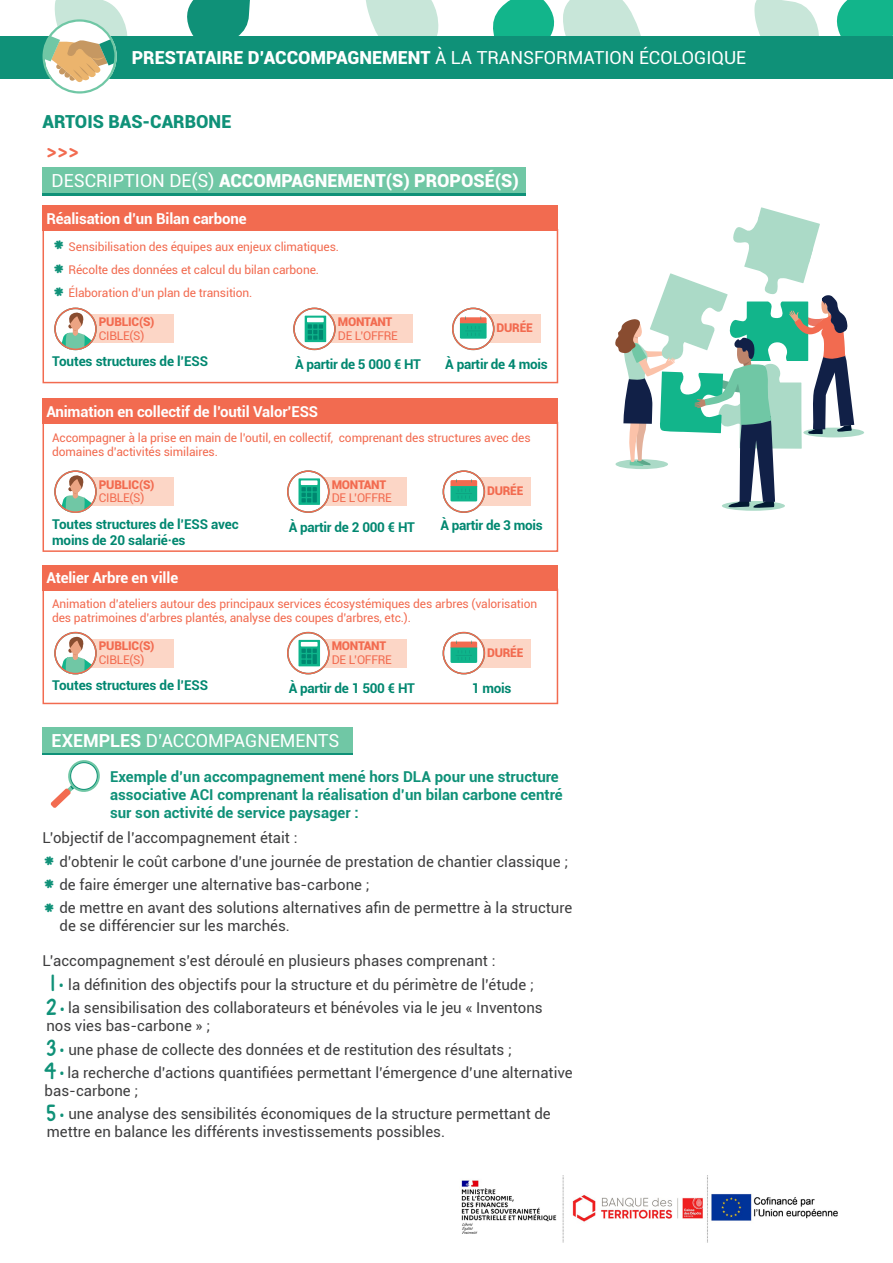
<style>
.page{position:relative;width:893px;height:1263px;background:#fff}
.page>*{position:absolute;margin:0;border:0;box-sizing:border-box;transform-origin:0 0}
.t1{font:900 18px "Roboto";color:#fff}
.t2{font:18px "Roboto";color:#fff}
.t3{font:900 18px "Roboto";color:#0f9178}
.t4{font:700 18px "Gotham Rounded";color:#f26b50;scale:.95 1}
.t5{font:15px/18px "Roboto";color:#3e3e3f}
.t6{font:700 15px/18px "Roboto";color:#0f9178}
.t7{font:700 15px "Roboto";letter-spacing:-.01em;color:#fff}
.t8{font:700 13.5px/16.2px "Roboto";letter-spacing:-.01em;color:#008770}
.t9{font:12px/13.5px "Roboto";letter-spacing:-.01em;color:#f26b50}
.t10{font:900 12px/13.5px "Roboto";letter-spacing:-.02em;color:#f26b50}
.s1{font-weight:400}
.s2{font-family:"KG Always A Good Time";font-size:19.5px;color:#0f9178}
.s3{font-weight:900}
.s4{font-weight:700}
.s5{color:#0f9178}
</style>
<div class="page">
<div style="left:43px;top:170px;width:483px;height:25px;background:#0f9178"></div>
<div style="left:43px;top:168px;width:483px;height:25px;background:#70c7a5"></div>
<div style="left:43px;top:729px;width:310px;height:26px;background:linear-gradient(to right,#0f9178,#0f9178)"></div>
<div style="left:43px;top:727px;width:310px;height:25px;background:#70c7a5"></div>
<div style="left:722px;top:501px;width:63px;height:10px;background:#abdac7;border-radius:50%"></div>
<div style="left:803px;top:428px;width:61px;height:9px;background:#abdac7;border-radius:50%"></div>
<svg style="left:615px;top:207px;width:239px;height:301px"></svg>
<img style="left:461px;top:1175px;width:377px;height:68px">
<svg style="left:754px;top:0;width:65px;height:36px;background:#d0e9de"></svg>
<svg style="left:366px;top:0;width:73px;height:36px;background:#cde8dc"></svg>
<svg style="left:493px;top:0;width:148px;height:36px"></svg>
<div style="left:836px;top:0;width:57px;height:36px;background:#12b58b"></div>
<svg style="left:187px;top:0;width:63px;height:36px;background:#219982"></svg>
<div style="left:0;top:36px;width:893px;height:42px;background:#0f9178"></div>
<svg style="left:43px;top:0;width:85px;height:94px"></svg>
<svg style="left:51px;top:760px;width:49px;height:48px"></svg>
<div style="left:43px;top:422px;width:515px;height:130px;border:2px solid #f26b50"></div>
<div style="left:43px;top:398px;width:515px;height:26px;background:#f26b50"></div>
<div style="left:77px;top:477px;width:97px;height:29px;background:#fcd6c6"></div>
<svg style="left:55px;top:471px;width:41px;height:41px"></svg>
<svg style="left:60px;top:474px;width:36px;height:39px"></svg>
<div style="left:54px;top:470px;width:43px;height:43px;border:2px solid #f26b50;border-radius:50%"></div>
<div style="left:310px;top:477px;width:96px;height:29px;background:#fcd6c6"></div>
<div style="left:288px;top:471px;width:41px;height:41px;background:#fff;border-radius:50%"></div>
<div style="left:287px;top:470px;width:43px;height:43px;border:2px solid #f26b50;border-radius:50%"></div>
<div style="left:298px;top:478px;width:22px;height:27px;background:#0eb48b"></div>
<svg style="left:301px;top:487px;width:16px;height:15px"></svg>
<div style="left:301px;top:480px;width:17px;height:5px;background:#fff"></div>
<div style="left:466px;top:477px;width:65px;height:29px;background:#fcd6c6"></div>
<svg style="left:443px;top:471px;width:41px;height:41px"></svg>
<div style="left:443px;top:470px;width:42px;height:43px;border:2px solid #f26b50;border-radius:50%"></div>
<svg style="left:450px;top:479px;width:27px;height:22px"></svg>
<div style="left:43px;top:229px;width:515px;height:154px;border:2px solid #f26b50"></div>
<div style="left:43px;top:205px;width:515px;height:26px;background:#f26b50"></div>
<div style="left:77px;top:314px;width:97px;height:29px;background:#fcd6c6"></div>
<svg style="left:55px;top:308px;width:41px;height:41px"></svg>
<svg style="left:60px;top:311px;width:35px;height:39px"></svg>
<div style="left:54px;top:308px;width:43px;height:42px;border:2px solid #f26b50;border-radius:50%"></div>
<div style="left:316px;top:314px;width:97px;height:29px;background:#fcd6c6"></div>
<svg style="left:294px;top:308px;width:41px;height:41px"></svg>
<div style="left:293px;top:308px;width:43px;height:42px;border:2px solid #f26b50;border-radius:50%"></div>
<svg style="left:305px;top:316px;width:21px;height:26px"></svg>
<svg style="left:308px;top:324px;width:15px;height:16px"></svg>
<hr style="left:319px;top:330px;width:4px;height:10px;background:#008770">
<hr style="left:307px;top:318px;width:17px;height:4px;background:#fff">
<div style="left:475px;top:314px;width:65px;height:29px;background:#fcd6c6"></div>
<svg style="left:453px;top:308px;width:41px;height:41px"></svg>
<div style="left:452px;top:308px;width:42px;height:42px;border:2px solid #f26b50;border-radius:50%"></div>
<svg style="left:460px;top:316px;width:27px;height:23px"></svg>
<div style="left:43px;top:589px;width:515px;height:115px;border:2px solid #f26b50"></div>
<div style="left:43px;top:565px;width:515px;height:25px;background:#f26b50"></div>
<div style="left:77px;top:639px;width:97px;height:29px;background:#fcd6c6"></div>
<svg style="left:55px;top:633px;width:41px;height:41px"></svg>
<svg style="left:60px;top:636px;width:35px;height:38px"></svg>
<div style="left:54px;top:632px;width:43px;height:42px;border:2px solid #f26b50;border-radius:50%"></div>
<div style="left:310px;top:639px;width:96px;height:29px;background:#fcd6c6"></div>
<svg style="left:288px;top:633px;width:41px;height:41px"></svg>
<div style="left:287px;top:632px;width:43px;height:42px;border:2px solid #f26b50;border-radius:50%"></div>
<svg style="left:298px;top:640px;width:22px;height:26px"></svg>
<svg style="left:301px;top:649px;width:16px;height:15px"></svg>
<hr style="left:313px;top:654px;width:4px;height:10px;background:#008770">
<hr style="left:301px;top:642px;width:17px;height:4px;background:#fff">
<div style="left:466px;top:639px;width:65px;height:29px;background:#fcd6c6"></div>
<svg style="left:443px;top:633px;width:41px;height:41px"></svg>
<div style="left:443px;top:632px;width:42px;height:42px;border:2px solid #f26b50;border-radius:50%"></div>
<svg style="left:450px;top:640px;width:27px;height:23px"></svg>
<p class="t1" style="left:132px;top:45px;width:616px">PRESTATAIRE D’ACCOMPAGNEMENT <span class="s1">À LA TRANSFORMATION ÉCOLOGIQUE</span></p>
<p class="t3" style="left:43px;top:108px;width:190px">ARTOIS BAS-CARBONE</p>
<p class="t4" style="left:46px;top:140px;width:36px">&gt;&gt;&gt;</p>
<p class="t1" style="left:52px;top:168px;width:469px"><span class="s1">DESCRIPTION DE(S)</span> ACCOMPAGNEMENT(S) PROPOSÉ(S)</p>
<p class="t7" style="left:46px;top:208px;width:202px">Réalisation d’un Bilan carbone</p>
<p class="t9" style="left:52px;top:239px;width:288px"><span class="s2">*</span> Sensibilisation des équipes aux enjeux climatiques.</p>
<p class="t9" style="left:52px;top:263px;width:268px"><span class="s2">*</span> Récolte des données et calcul du bilan carbone.</p>
<p class="t9" style="left:52px;top:286px;width:202px"><span class="s2">*</span> Élaboration d’un plan de transition.</p>
<p class="t10" style="left:99px;top:315px;width:57px">PUBLIC(S)<br><span class="s1">CIBLE(S)</span></p>
<p class="t8" style="left:52px;top:353px;width:157px">Toutes structures de l’ESS</p>
<p class="t9" style="left:338px;top:315px;width:62px"><span class="s3">MONTANT<br></span>DE L’OFFRE</p>
<p class="t8" style="left:295px;top:355px;width:127px">À partir de 5 000 € HT</p>
<p class="t7" style="left:46px;top:401px;width:273px">Animation en collectif de l’outil Valor’ESS</p>
<p class="t10" style="left:497px;top:321px;width:38px">DURÉE</p>
<p class="t8" style="left:445px;top:355px;width:104px">À partir de 4 mois</p>
<p class="t9" style="left:52px;top:430px;width:480px;line-height:14.4px">Accompagner à la prise en main de l’outil, en collectif, comprenant des structures avec des domaines d’activités similaires.</p>
<p class="t10" style="left:99px;top:477px;width:57px">PUBLIC(S)<br><span class="s1">CIBLE(S)</span></p>
<p class="t8" style="left:52px;top:515px;width:188px">Toutes structures de l’ESS avec moins de 20 salarié·es</p>
<p class="t7" style="left:46px;top:567px;width:133px">Atelier Arbre en ville</p>
<p class="t9" style="left:332px;top:477px;width:62px"><span class="s3">MONTANT<br></span>DE L’OFFRE</p>
<p class="t8" style="left:289px;top:518px;width:127px">À partir de 2 000 € HT</p>
<p class="t10" style="left:487px;top:484px;width:38px">DURÉE</p>
<p class="t8" style="left:440px;top:516px;width:104px">À partir de 3 mois</p>
<p class="t9" style="left:52px;top:596px;width:487px;line-height:14.4px">Animation d’ateliers autour des principaux services écosystémiques des arbres (valorisation des patrimoines d’arbres plantés, analyse des coupes d’arbres, etc.).</p>
<p class="t10" style="left:99px;top:639px;width:57px">PUBLIC(S)<br><span class="s1">CIBLE(S)</span></p>
<p class="t9" style="left:332px;top:639px;width:62px"><span class="s3">MONTANT<br></span>DE L’OFFRE</p>
<p class="t10" style="left:487px;top:645px;width:38px">DURÉE</p>
<p class="t8" style="left:52px;top:677px;width:157px">Toutes structures de l’ESS</p>
<p class="t8" style="left:289px;top:679px;width:127px">À partir de 1 500 € HT</p>
<p class="t8" style="left:472px;top:679px;width:41px">1 mois</p>
<p class="t2" style="left:52px;top:728px;width:289px"><span class="s4">EXEMPLES</span> D’ACCOMPAGNEMENTS</p>
<p class="t6" style="left:110px;top:767px;width:454px">Exemple d’un accompagnement mené hors DLA pour une structure associative ACI comprenant la réalisation d’un bilan carbone centré sur son activité de service paysager :</p>
<p class="t5" style="left:43px;top:828px;width:256px">L’objectif de l’accompagnement était :</p>
<p class="t5" style="left:43px;top:852px;width:527px"><span class="s2">*</span> d’obtenir le coût carbone d’une journée de prestation de chantier classique ;</p>
<p class="t5" style="left:43px;top:875px;width:329px"><span class="s2">*</span> de faire émerger une alternative bas-carbone ;</p>
<p class="t5" style="left:60px;top:898px;width:514px;text-indent:-17px"><span class="s2">*</span> de mettre en avant des solutions alternatives afin de permettre à la structure de se différencier sur les marchés.</p>
<p class="t5" style="left:43px;top:951px;width:454px">L’accompagnement s’est déroulé en plusieurs phases comprenant :</p>
<p class="t5" style="left:51px;top:975px;width:484px"><span class="s2">1</span> <span class="s5">•</span> la définition des objectifs pour la structure et du périmètre de l’étude ;</p>
<p class="t5" style="left:46px;top:998px;width:498px"><span class="s2">2</span> <span class="s5">•</span> la sensibilisation des collaborateurs et bénévoles via le jeu « Inventons nos vies bas-carbone » ;</p>
<p class="t5" style="left:47px;top:1040px;width:467px"><span class="s2">3</span> <span class="s5">•</span> une phase de collecte des données et de restitution des résultats ;</p>
<p class="t5" style="left:45px;top:1063px;width:530px"><span class="s2">4</span> <span class="s5">•</span> la recherche d’actions quantifiées permettant l’émergence d’une alternative bas-carbone ;</p>
<p class="t5" style="left:47px;top:1104px;width:506px"><span class="s2">5</span> <span class="s5">•</span> une analyse des sensibilités économiques de la structure permettant de mettre en balance les différents investissements possibles.</p>
</div>
